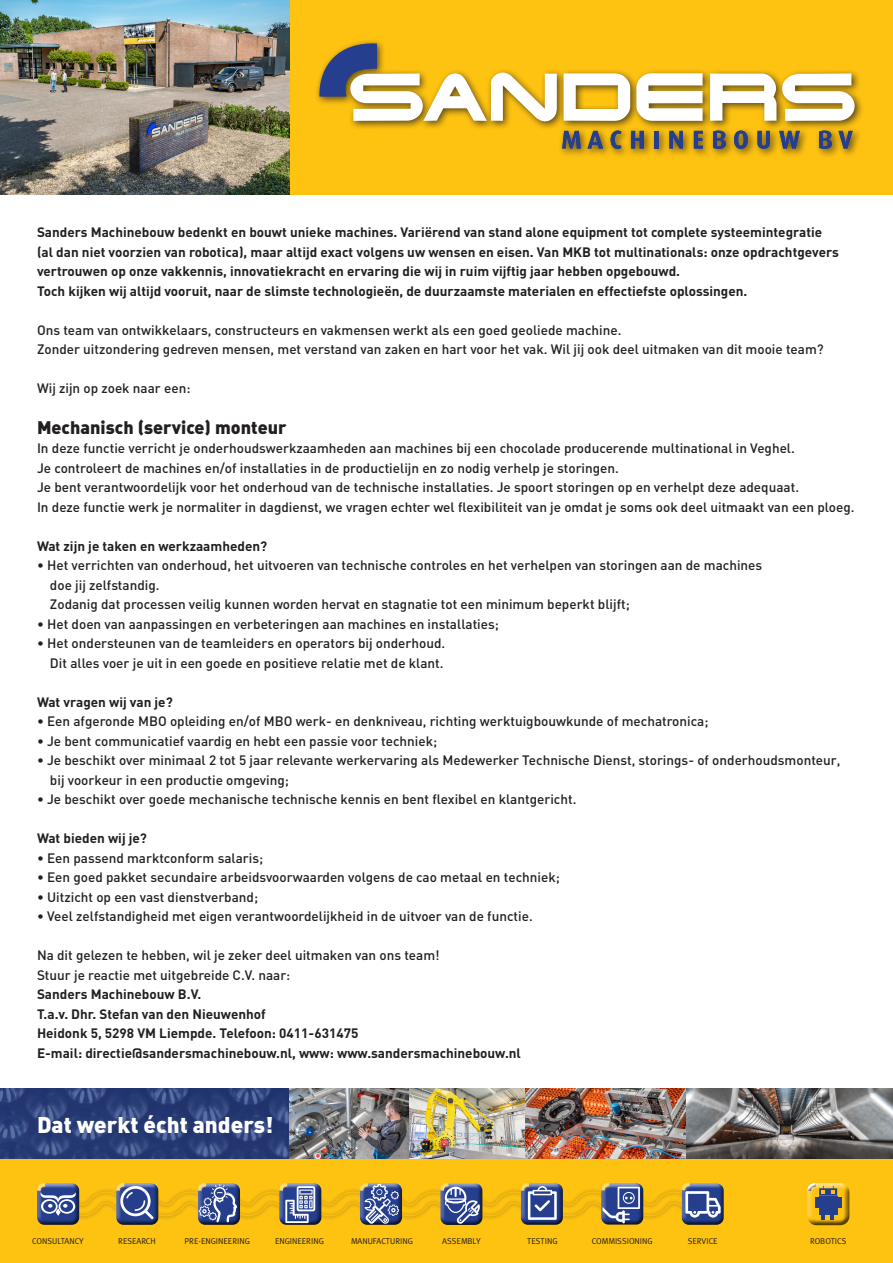
<style>
.page{position:relative;width:893px;height:1263px;background:#fff}
.page>*{position:absolute;margin:0;border:0;box-sizing:border-box;transform-origin:0 0}
.t1{font:900 22.5px "DIN";color:#fff}
.t2{font:18px "DIN Black Alternate";color:#231f20}
.t3{font:500 13.5px "DIN";color:#231f20}
.t4{font:700 13.5px "DIN";color:#231f20}
.t5{font:8.55px "Meta";color:#231f20}
</style>
<div class="page">
<div style="left:0;top:1158px;width:893px;height:105px;background:#fec210"></div>
<div style="left:289px;top:0;width:604px;height:194px;background:#fec210"></div>
<img style="left:0;top:1088px;width:893px;height:70px">
<div style="left:315px;top:39px;width:549px;height:119px;background:#231f20;opacity:.75"></div>
<svg style="left:319px;top:42px;width:238px;height:81px"></svg>
<svg style="left:564px;top:73px;width:66px;height:48px"></svg>
<svg style="left:636px;top:73px;width:67px;height:48px;background:#ebe2c9"></svg>
<svg style="left:710px;top:73px;width:145px;height:48px;background:#e9d9ac"></svg>
<svg style="left:562px;top:131px;width:19px;height:18px"></svg>
<svg style="left:587px;top:131px;width:16px;height:18px"></svg>
<svg style="left:611px;top:131px;width:10px;height:18px"></svg>
<svg style="left:631px;top:131px;width:13px;height:18px"></svg>
<hr style="left:655px;top:131px;width:4px;height:18px;background:#253f8e">
<svg style="left:669px;top:131px;width:14px;height:18px"></svg>
<svg style="left:694px;top:131px;width:9px;height:18px"></svg>
<svg style="left:713px;top:131px;width:13px;height:18px"></svg>
<svg style="left:734px;top:131px;width:14px;height:18px"></svg>
<svg style="left:757px;top:131px;width:13px;height:18px"></svg>
<svg style="left:779px;top:131px;width:21px;height:18px"></svg>
<svg style="left:819px;top:131px;width:13px;height:18px"></svg>
<svg style="left:838px;top:131px;width:15px;height:18px"></svg>
<div style="left:358px;top:1184px;width:45px;height:43px;background:#231f20;opacity:.75"></div>
<div style="left:114px;top:1184px;width:45px;height:43px;background:#231f20;opacity:.75"></div>
<div style="left:195px;top:1184px;width:46px;height:43px;background:#231f20;opacity:.75"></div>
<div style="left:277px;top:1184px;width:45px;height:43px;background:#231f20;opacity:.75"></div>
<div style="left:438px;top:1184px;width:45px;height:43px;background:#231f20;opacity:.75"></div>
<div style="left:598px;top:1184px;width:47px;height:43px;background:#231f20;opacity:.75"></div>
<div style="left:679px;top:1184px;width:45px;height:43px;background:#231f20;opacity:.75"></div>
<div style="left:519px;top:1184px;width:45px;height:43px;background:#231f20;opacity:.75"></div>
<div style="left:35px;top:1184px;width:45px;height:43px;background:#231f20;opacity:.75"></div>
<div style="left:35px;top:1182px;width:10px;height:11px;background:#fec210"></div>
<svg style="left:37px;top:1182px;width:684px;height:42px"></svg>
<div style="left:804px;top:1182px;width:47px;height:39px;background:#fff;opacity:.75"></div>
<div style="left:804px;top:1185px;width:47px;height:42px;background:#231f20;opacity:.75"></div>
<div style="left:819px;top:1197px;width:18px;height:18px;background:#253f8e"></div>
<svg style="left:822px;top:1216px;width:3px;height:4px"></svg>
<svg style="left:831px;top:1216px;width:3px;height:4px"></svg>
<svg style="left:807px;top:1183px;width:34px;height:24px"></svg>
<div style="left:804px;top:1182px;width:12px;height:10px;background:#231f20;opacity:.75"></div>
<img style="left:0;top:0;width:289px;height:194px">
<p class="t4" style="left:37px;top:224px;width:787px">Sanders Machinebouw bedenkt en bouwt unieke machines. Variërend van stand alone equipment tot complete systeemintegratie</p>
<p class="t4" style="left:37px;top:243px;width:803px">(al dan niet voorzien van robotica), maar altijd exact volgens uw wensen en eisen. Van MKB tot multinationals: onze opdrachtgevers</p>
<p class="t4" style="left:37px;top:263px;width:645px">vertrouwen op onze vakkennis, innovatiekracht en ervaring die wij in ruim vijftig jaar hebben opgebouwd.</p>
<p class="t4" style="left:37px;top:282px;width:712px">Toch kijken wij altijd vooruit, naar de slimste technologieën, de duurzaamste materialen en effectiefste oplossingen.</p>
<p class="t3" style="left:37px;top:321px;width:586px">Ons team van ontwikkelaars, constructeurs en vakmensen werkt als een goed geoliede machine.</p>
<p class="t3" style="left:37px;top:341px;width:788px">Zonder uitzondering gedreven mensen, met verstand van zaken en hart voor het vak. Wil jij ook deel uitmaken van dit mooie team?</p>
<p class="t3" style="left:37px;top:380px;width:155px">Wij zijn op zoek naar een:</p>
<p class="t2" style="left:37px;top:415px;width:251px">Mechanisch (service) monteur</p>
<p class="t3" style="left:37px;top:439px;width:759px">In deze functie verricht je onderhoudswerkzaamheden aan machines bij een chocolade producerende multinational in Veghel.</p>
<p class="t3" style="left:37px;top:459px;width:583px">Je controleert de machines en/of installaties in de productielijn en zo nodig verhelp je storingen.</p>
<p class="t3" style="left:37px;top:478px;width:764px">Je bent verantwoordelijk voor het onderhoud van de technische installaties. Je spoort storingen op en verhelpt deze adequaat.</p>
<p class="t3" style="left:37px;top:498px;width:819px">In deze functie werk je normaliter in dagdienst, we vragen echter wel flexibiliteit van je omdat je soms ook deel uitmaakt van een ploeg.</p>
<p class="t4" style="left:37px;top:537px;width:232px">Wat zijn je taken en werkzaamheden?</p>
<p class="t3" style="left:37px;top:556px;width:727px">• Het verrichten van onderhoud, het uitvoeren van technische controles en het verhelpen van storingen aan de machines</p>
<p class="t3" style="left:50px;top:576px;width:111px">doe jij zelfstandig.</p>
<p class="t3" style="left:50px;top:595px;width:581px">Zodanig dat processen veilig kunnen worden hervat en stagnatie tot een minimum beperkt blijft;</p>
<p class="t3" style="left:37px;top:615px;width:463px">• Het doen van aanpassingen en verbeteringen aan machines en installaties;</p>
<p class="t3" style="left:37px;top:634px;width:410px">• Het ondersteunen van de teamleiders en operators bij onderhoud.</p>
<p class="t3" style="left:50px;top:654px;width:395px">Dit alles voer je uit in een goede en positieve relatie met de klant.</p>
<p class="t4" style="left:37px;top:693px;width:137px">Wat vragen wij van je?</p>
<p class="t3" style="left:37px;top:712px;width:673px">• Een afgeronde MBO opleiding en/of MBO werk- en denkniveau, richting werktuigbouwkunde of mechatronica;</p>
<p class="t3" style="left:37px;top:732px;width:402px">• Je bent communicatief vaardig en hebt een passie voor techniek;</p>
<p class="t3" style="left:37px;top:751px;width:805px">• Je beschikt over minimaal 2 tot 5 jaar relevante werkervaring als Medewerker Technische Dienst, storings- of onderhoudsmonteur,</p>
<p class="t3" style="left:50px;top:771px;width:241px">bij voorkeur in een productie omgeving;</p>
<p class="t3" style="left:37px;top:790px;width:541px">• Je beschikt over goede mechanische technische kennis en bent flexibel en klantgericht.</p>
<p class="t4" style="left:37px;top:829px;width:112px">Wat bieden wij je?</p>
<p class="t3" style="left:37px;top:849px;width:228px">• Een passend marktconform salaris;</p>
<p class="t3" style="left:37px;top:868px;width:524px">• Een goed pakket secundaire arbeidsvoorwaarden volgens de cao metaal en techniek;</p>
<p class="t3" style="left:37px;top:888px;width:223px">• Uitzicht op een vast dienstverband;</p>
<p class="t3" style="left:37px;top:907px;width:497px">• Veel zelfstandigheid met eigen verantwoordelijkheid in de uitvoer van de functie.</p>
<p class="t3" style="left:37px;top:946px;width:404px">Na dit gelezen te hebben, wil je zeker deel uitmaken van ons team!</p>
<p class="t3" style="left:37px;top:966px;width:255px">Stuur je reactie met uitgebreide C.V. naar:</p>
<p class="t4" style="left:37px;top:985px;width:166px">Sanders Machinebouw B.V.</p>
<p class="t4" style="left:37px;top:1005px;width:230px">T.a.v. Dhr. Stefan van den Nieuwenhof</p>
<p class="t4" style="left:37px;top:1024px;width:323px">Heidonk 5, 5298 VM Liempde. Telefoon: 0411-631475</p>
<p class="t4" style="left:37px;top:1044px;width:485px">E-mail: directie@sandersmachinebouw.nl, www: www.sandersmachinebouw.nl</p>
<p class="t1" style="left:37px;top:1110px;width:238px">Dat werkt écht anders!</p>
<p class="t5" style="left:32px;top:1236px;width:53px">CONSULTANCY</p>
<p class="t5" style="left:118px;top:1236px;width:39px">RESEARCH</p>
<p class="t5" style="left:184px;top:1236px;width:67px">PRE-ENGINEERING</p>
<p class="t5" style="left:275px;top:1236px;width:50px">ENGINEERING</p>
<p class="t5" style="left:351px;top:1236px;width:63px">MANUFACTURING</p>
<p class="t5" style="left:442px;top:1236px;width:40px">ASSEMBLY</p>
<p class="t5" style="left:527px;top:1236px;width:32px">TESTING</p>
<p class="t5" style="left:592px;top:1236px;width:62px">COMMISSIONING</p>
<p class="t5" style="left:688px;top:1236px;width:31px">SERVICE</p>
<p class="t5" style="left:810px;top:1236px;width:38px">ROBOTICS</p>
</div>
